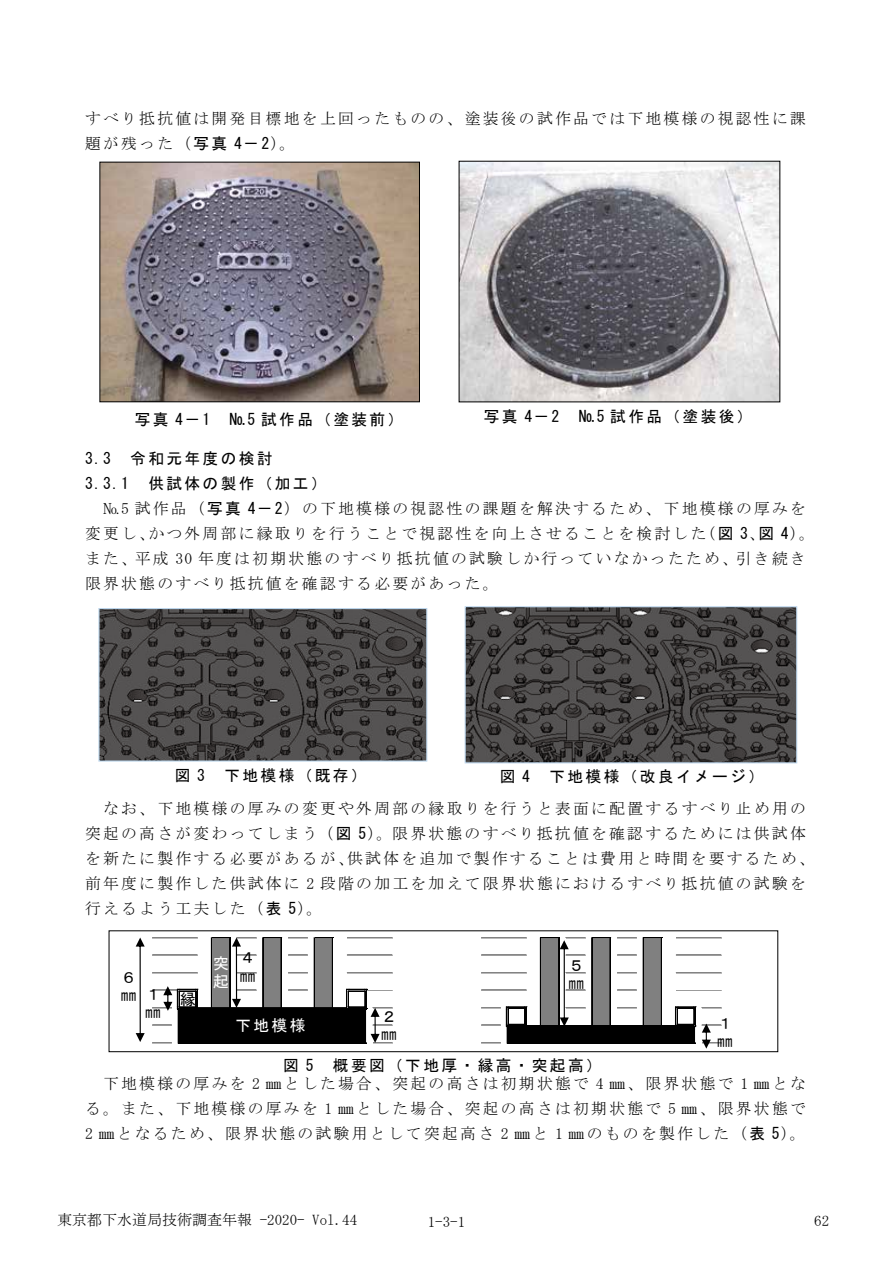
<style>
.page{position:relative;width:893px;height:1263px;background:#fff}
.page>*{position:absolute;margin:0;border:0;box-sizing:border-box;transform-origin:0 0}
.t1{font:15.75px/25px "MS Mincho";letter-spacing:.15em;color:#000}
.t2{font:15.75px/18.1px "MS Gothic";letter-spacing:.15em;color:#000}
.t3{font:15.75px/18.1px "MS Gothic";color:#fff}
.t4{font:15px "MS Mincho";color:#000}
.s1{font-family:"MS Gothic"}
</style>
<div class="page">
<img style="left:102px;top:164px;width:316px;height:236px">
<div style="left:100px;top:162px;width:320px;height:240px;border:1px solid #000"></div>
<img style="left:461px;top:163px;width:317px;height:237px">
<img style="left:467px;top:608px;width:328px;height:153px">
<div style="left:465px;top:606px;width:332px;height:157px;border:1px solid #bbd4ea"></div>
<img style="left:100px;top:610px;width:325px;height:150px">
<div style="left:98px;top:608px;width:329px;height:154px;border:1px solid #bbd4ea"></div>
<div style="left:263px;top:938px;width:19px;height:53px;background:#808080"></div>
<div style="left:314px;top:938px;width:19px;height:53px;background:#808080"></div>
<div style="left:263px;top:990px;width:19px;height:18px;background:#808080"></div>
<div style="left:314px;top:990px;width:19px;height:18px;background:#808080"></div>
<div style="left:178px;top:1007px;width:188px;height:36px;background:#000"></div>
<hr style="left:153px;top:937px;width:44px;height:1px;background:#bfbfbf">
<svg style="left:264px;top:937px;width:18px;height:1px"></svg>
<svg style="left:288px;top:937px;width:19px;height:1px"></svg>
<svg style="left:315px;top:937px;width:18px;height:1px"></svg>
<hr style="left:347px;top:937px;width:45px;height:1px;background:#bfbfbf">
<hr style="left:153px;top:955px;width:44px;height:1px;background:#bfbfbf">
<svg style="left:288px;top:955px;width:19px;height:1px"></svg>
<hr style="left:347px;top:955px;width:45px;height:1px;background:#bfbfbf">
<hr style="left:153px;top:972px;width:44px;height:1px;background:#bfbfbf">
<svg style="left:288px;top:972px;width:19px;height:1px"></svg>
<hr style="left:347px;top:972px;width:45px;height:1px;background:#bfbfbf">
<svg style="left:288px;top:990px;width:19px;height:1px"></svg>
<svg style="left:153px;top:1025px;width:19px;height:1px"></svg>
<svg style="left:153px;top:1042px;width:19px;height:2px"></svg>
<hr style="left:211px;top:937px;width:1px;height:71px;background:#000">
<hr style="left:262px;top:937px;width:1px;height:71px;background:#000">
<hr style="left:263px;top:937px;width:1px;height:71px;background:#000">
<hr style="left:281px;top:938px;width:1px;height:70px;background:#000">
<hr style="left:314px;top:937px;width:1px;height:71px;background:#000">
<hr style="left:332px;top:938px;width:1px;height:70px;background:#000">
<hr style="left:179px;top:1043px;width:187px;height:1px;background:#000">
<div style="left:592px;top:938px;width:19px;height:53px;background:#808080"></div>
<div style="left:643px;top:938px;width:19px;height:53px;background:#808080"></div>
<div style="left:592px;top:990px;width:19px;height:36px;background:#808080"></div>
<div style="left:643px;top:990px;width:19px;height:36px;background:#808080"></div>
<div style="left:507px;top:1025px;width:188px;height:18px;background:#000"></div>
<hr style="left:481px;top:937px;width:45px;height:1px;background:#bfbfbf">
<svg style="left:593px;top:937px;width:18px;height:1px"></svg>
<svg style="left:617px;top:937px;width:19px;height:1px"></svg>
<svg style="left:644px;top:937px;width:18px;height:1px"></svg>
<hr style="left:676px;top:937px;width:45px;height:1px;background:#bfbfbf">
<hr style="left:481px;top:955px;width:45px;height:1px;background:#bfbfbf">
<svg style="left:617px;top:955px;width:19px;height:1px"></svg>
<hr style="left:676px;top:955px;width:45px;height:1px;background:#bfbfbf">
<hr style="left:481px;top:972px;width:45px;height:1px;background:#bfbfbf">
<svg style="left:617px;top:972px;width:19px;height:1px"></svg>
<hr style="left:676px;top:972px;width:45px;height:1px;background:#bfbfbf">
<hr style="left:481px;top:990px;width:45px;height:1px;background:#bfbfbf">
<svg style="left:617px;top:990px;width:19px;height:1px"></svg>
<hr style="left:676px;top:990px;width:45px;height:1px;background:#bfbfbf">
<svg style="left:617px;top:1007px;width:19px;height:1px"></svg>
<svg style="left:702px;top:1007px;width:19px;height:1px"></svg>
<hr style="left:540px;top:937px;width:1px;height:89px;background:#000">
<hr style="left:591px;top:937px;width:1px;height:89px;background:#000">
<hr style="left:592px;top:937px;width:1px;height:89px;background:#000">
<hr style="left:610px;top:938px;width:1px;height:88px;background:#000">
<hr style="left:643px;top:937px;width:1px;height:89px;background:#000">
<hr style="left:661px;top:938px;width:1px;height:88px;background:#000">
<hr style="left:508px;top:1043px;width:187px;height:1px;background:#000">
<svg style="left:481px;top:1006px;width:46px;height:38px"></svg>
<svg style="left:675px;top:1006px;width:21px;height:37px"></svg>
<svg style="left:136px;top:937px;width:9px;height:105px"></svg>
<svg style="left:346px;top:989px;width:46px;height:55px"></svg>
<svg style="left:212px;top:937px;width:44px;height:71px"></svg>
<svg style="left:541px;top:937px;width:44px;height:88px"></svg>
<svg style="left:153px;top:986px;width:45px;height:25px"></svg>
<svg style="left:702px;top:1023px;width:19px;height:26px"></svg>
<div style="left:109px;top:931px;width:669px;height:121px;border:1px solid #000"></div>
<p class="t1" style="left:85px;top:106px;width:722px">すべり抵抗値は開発目標地を上回ったものの、塗装後の試作品では下地模様の視認性に課題が残った（<span class="s1">写真 4－2</span>）。</p>
<p class="t2" style="left:135px;top:410px;width:270px">写真 4－1 №5 試作品（塗装前）</p>
<p class="t2" style="left:484px;top:407px;width:270px">写真 4－2 №5 試作品（塗装後）</p>
<p class="t2" style="left:85px;top:446px;width:243px;line-height:24.9px">3.3 令和元年度の検討<br>3.3.1 供試体の製作（加工）</p>
<p class="t1" style="left:85px;top:496px;width:731px;text-indent:18px">№5 試作品（<span class="s1">写真 4－2</span>）の下地模様の視認性の課題を解決するため、下地模様の厚みを変更し、かつ外周部に縁取りを行うことで視認性を向上させることを検討した（<span class="s1">図 3</span>、<span class="s1">図 4</span>）。また、平成 30 年度は初期状態のすべり抵抗値の試験しか行っていなかったため、引き続き限界状態のすべり抵抗値を確認する必要があった。</p>
<p class="t2" style="left:175px;top:766px;width:194px">図 3 下地模様（既存）</p>
<p class="t2" style="left:500px;top:768px;width:266px">図 4 下地模様（改良イメージ）</p>
<p class="t1" style="left:85px;top:796px;width:731px;text-indent:18px">なお、下地模様の厚みの変更や外周部の縁取りを行うと表面に配置するすべり止め用の突起の高さが変わってしまう（<span class="s1">図 5</span>）。限界状態のすべり抵抗値を確認するためには供試体を新たに製作する必要があるが、供試体を追加で製作することは費用と時間を要するため、前年度に製作した供試体に 2 段階の加工を加えて限界状態におけるすべり抵抗値の試験を行えるよう工夫した（<span class="s1">表 5</span>）。</p>
<p class="t2" style="left:121px;top:968px;width:17px">６㎜</p>
<p class="t2" style="left:145px;top:985px;width:17px">１㎜</p>
<p class="t2" style="left:180px;top:990px;width:17px">縁</p>
<p class="t3" style="left:213px;top:954px;width:17px">突起</p>
<p class="t2" style="left:240px;top:949px;width:17px">４㎜</p>
<p class="t3" style="left:235px;top:1016px;width:71px">下地模様</p>
<p class="t2" style="left:381px;top:1007px;width:17px">２㎜</p>
<p class="t2" style="left:569px;top:956px;width:17px">５㎜</p>
<p class="t2" style="left:283px;top:1056px;width:320px">図 5 概要図（下地厚・縁高・突起高）</p>
<p class="t2" style="left:717px;top:1014px;width:17px">１㎜</p>
<p class="t1" style="left:85px;top:1070px;width:722px;text-align:justify;text-indent:18px">下地模様の厚みを 2 ㎜とした場合、突起の高さは初期状態で 4 ㎜、限界状態で 1 ㎜となる。また、下地模様の厚みを 1 ㎜とした場合、突起の高さは初期状態で 5 ㎜、限界状態で2 ㎜となるため、限界状態の試験用として突起高さ 2 ㎜と 1 ㎜のものを製作した（<span class="s1">表 5</span>）。</p>
<p class="t4" style="left:57px;top:1212px;width:301px">東京都下水道局技術調査年報 -2020- Vol.44</p>
<p class="t4" style="left:428px;top:1214px;width:39px">1-3-1</p>
<p class="t4" style="left:814px;top:1213px;width:16px">62</p>
</div>
